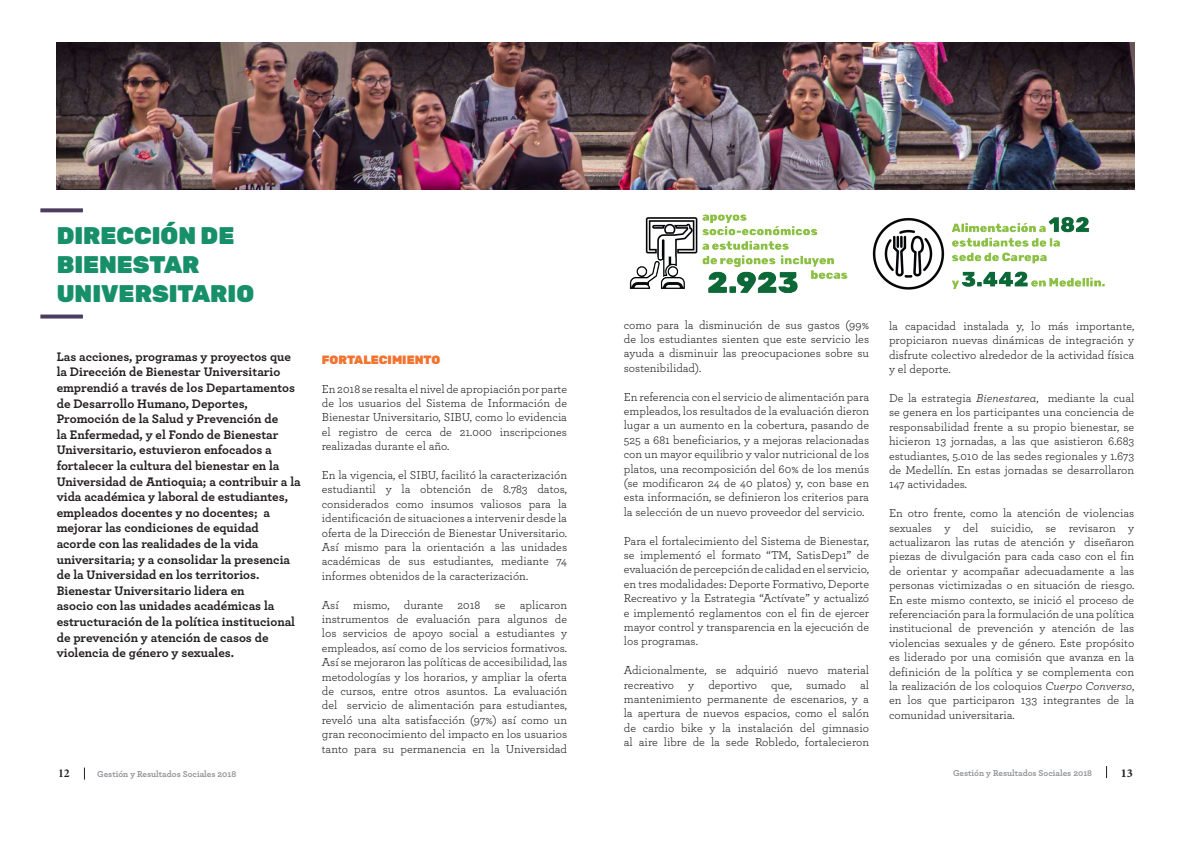
<style>
.page{position:relative;width:1191px;height:842px;background:#fff}
.page>*{position:absolute;margin:0;border:0;box-sizing:border-box;transform-origin:0 0}
.t1{font:900 24px/28.8px "Rubik";color:#179069}
.t2{font:700 13px/15.6px "Archer";color:#231f20}
.t3{font:12px/14.4px "Archer";color:#231f20;text-align:justify}
.t4{font:900 12px "Rubik";color:#f37331}
.t5{font:12px "Minion Pro Bold Subh";color:#231f20}
.t6{font:12px "Minion Pro Bold Capt";color:#231f20}
.t7{font:700 9px "Archer";color:#939598}
.s1{font-style:italic}
</style>
<div class="page">
<svg style="left:84px;top:767px;width:1px;height:13px"></svg>
<svg style="left:1106px;top:766px;width:1px;height:12px"></svg>
<svg style="left:40px;top:208px;width:43px;height:4px"></svg>
<svg style="left:40px;top:315px;width:43px;height:4px"></svg>
<img style="left:57px;top:43px;width:1077px;height:146px">
<img style="left:629px;top:214px;width:476px;height:80px">
<h1 class="t1" style="left:57px;top:222px;width:199px">DIRECCIÓN DE<br>BIENESTAR<br>UNIVERSITARIO</h1>
<p class="t2" style="left:57px;top:348px;width:245px">Las acciones, programas y proyectos que la Dirección de Bienestar Universitario emprendió a través de los Departamentos de Desarrollo Humano, Deportes, Promoción de la Salud y Prevención de<br>la Enfermedad, y el Fondo de Bienestar Universitario, estuvieron enfocados a fortalecer la cultura del bienestar en la Universidad de Antioquia; a contribuir a la vida académica y laboral de estudiantes, empleados docentes y no docentes; a mejorar las condiciones de equidad acorde con las realidades de la vida universitaria; y a consolidar la presencia de la Universidad en los territorios.<br>Bienestar Universitario lidera en<br>asocio con las unidades académicas la estructuración de la política institucional de prevención y atención de casos de violencia de género y sexuales.</p>
<p class="t4" style="left:322px;top:352px;width:120px">FORTALECIMIENTO</p>
<p class="t3" style="left:322px;top:381px;width:247px">En 2018 se resalta el nivel de apropiación por parte de los usuarios del Sistema de Información de Bienestar Universitario, SIBU, como lo evidencia el registro de cerca de 21.000 inscripciones realizadas durante el año.</p>
<p class="t3" style="left:322px;top:467px;width:247px">En la vigencia, el SIBU, facilitó la caracterización estudiantil y la obtención de 8.783 datos, considerados como insumos valiosos para la identificación de situaciones a intervenir desde la oferta de la Dirección de Bienestar Universitario.<br>Así mismo para la orientación a las unidades académicas de sus estudiantes, mediante 74 informes obtenidos de la caracterización.</p>
<p class="t3" style="left:322px;top:597px;width:247px">Así mismo, durante 2018 se aplicaron instrumentos de evaluación para algunos de los servicios de apoyo social a estudiantes y empleados, así como de los servicios formativos.<br>Así se mejoraron las políticas de accesibilidad, las metodologías y los horarios, y ampliar la oferta de cursos, entre otros asuntos. La evaluación del servicio de alimentación para estudiantes, reveló una alta satisfacción (97%) así como un gran reconocimiento del impacto en los usuarios tanto para su permanencia en la Universidad</p>
<p class="t3" style="left:624px;top:317px;width:247px">como para la disminución de sus gastos (99% de los estudiantes sienten que este servicio les ayuda a disminuir las preocupaciones sobre su sostenibilidad).</p>
<p class="t3" style="left:624px;top:389px;width:247px">En referencia con el servicio de alimentación para empleados, los resultados de la evaluación dieron lugar a un aumento en la cobertura, pasando de 525 a 681 beneficiarios, y a mejoras relacionadas con un mayor equilibrio y valor nutricional de los platos, una recomposición del 60% de los menús (se modificaron 24 de 40 platos) y, con base en esta información, se definieron los criterios para la selección de un nuevo proveedor del servicio.</p>
<p class="t3" style="left:624px;top:533px;width:247px">Para el fortalecimiento del Sistema de Bienestar, se implementó el formato “TM, SatisDep1” de evaluación de percepción de calidad en el servicio, en tres modalidades: Deporte Formativo, Deporte Recreativo y la Estrategia “Actívate” y actualizó e implementó reglamentos con el fin de ejercer mayor control y transparencia en la ejecución de los programas.</p>
<p class="t3" style="left:624px;top:662px;width:247px">Adicionalmente, se adquirió nuevo material recreativo y deportivo que, sumado al mantenimiento permanente de escenarios, y a la apertura de nuevos espacios, como el salón de cardio bike y la instalación del gimnasio al aire libre de la sede Robledo, fortalecieron</p>
<p class="t3" style="left:889px;top:318px;width:247px">la capacidad instalada y, lo más importante, propiciaron nuevas dinámicas de integración y disfrute colectivo alrededor de la actividad física y el deporte.</p>
<p class="t3" style="left:889px;top:390px;width:247px">De la estrategia <span class="s1">Bienestarea</span>, mediante la cual se genera en los participantes una conciencia de responsabilidad frente a su propio bienestar, se hicieron 13 jornadas, a las que asistieron 6.683 estudiantes, 5.010 de las sedes regionales y 1.673 de Medellín. En estas jornadas se desarrollaron 147 actividades.</p>
<p class="t3" style="left:889px;top:505px;width:247px">En otro frente, como la atención de violencias sexuales y del suicidio, se revisaron y actualizaron las rutas de atención y diseñaron piezas de divulgación para cada caso con el fin de orientar y acompañar adecuadamente a las personas victimizadas o en situación de riesgo.<br>En este mismo contexto, se inició el proceso de referenciación para la formulación de una política institucional de prevención y atención de las violencias sexuales y de género. Este propósito es liderado por una comisión que avanza en la definición de la política y se complementa con la realización de los coloquios <span class="s1">Cuerpo Converso</span>, en los que participaron 133 integrantes de la comunidad universitaria.</p>
<p class="t5" style="left:58px;top:766px;width:13px">12</p>
<p class="t7" style="left:97px;top:766px;width:141px">Gestión y Resultados Sociales 2018</p>
<p class="t7" style="left:953px;top:766px;width:141px">Gestión y Resultados Sociales 2018</p>
<p class="t6" style="left:1120px;top:766px;width:14px">13</p>
</div>
